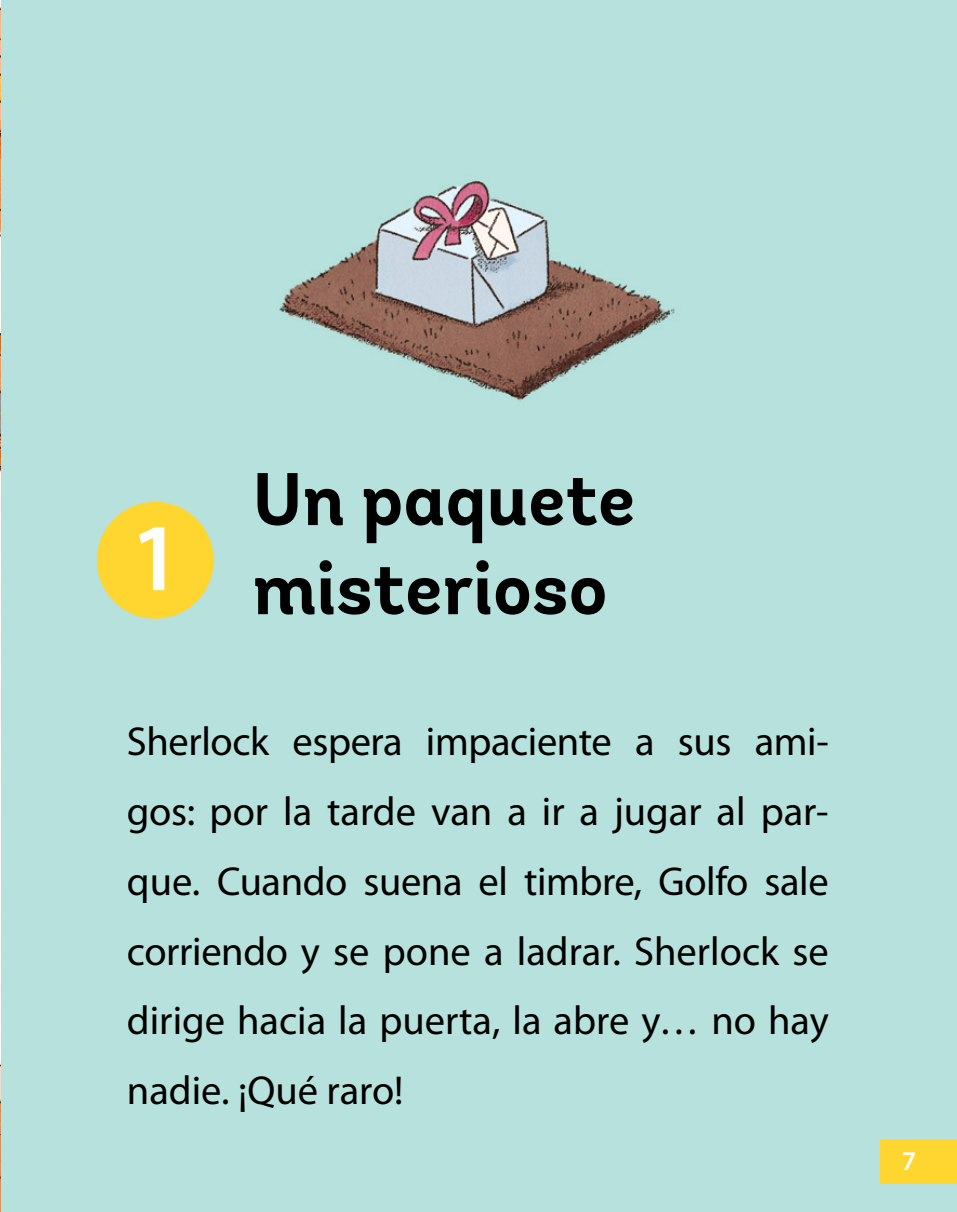
<style>
.page{position:relative;width:957px;height:1212px;background:#fff}
.page>*{position:absolute;margin:0;border:0;box-sizing:border-box;transform-origin:0 0}
.t1{font:600 96.75px "Myriad Pro";color:#fff}
.t2{font:700 74.25px/89.1px "Andes";color:#000}
.t3{font:40.5px/69.8px "Myriad Pro";color:#000;text-align:justify}
.t4{font:600 27px "Myriad Pro";color:#fff}
</style>
<div class="page">
<div style="left:1px;top:0;width:956px;height:1212px;background:#b6e1dc"></div>
<img style="left:0;top:0;width:1px;height:1212px">
<img style="left:279px;top:180px;width:396px;height:221px">
<div style="left:97px;top:502px;width:117px;height:117px;background:#ffd530;border-radius:50%"></div>
<div style="left:880px;top:1139px;width:77px;height:45px;background:#ffd530"></div>
<h1 class="t1" style="left:130px;top:500px;width:53px">1</h1>
<h2 class="t2" style="left:252px;top:462px;width:384px">Un paquete misterioso</h2>
<p class="t3" style="left:127px;top:710px;width:703px">Sherlock espera impaciente a sus ami&shy;gos: por la tarde van a ir a jugar al par&shy;que. Cuando suena el timbre, Golfo sale corriendo y se pone a ladrar. Sherlock se dirige hacia la puerta, la abre y… no hay nadie. ¡Qué raro!</p>
<p class="t4" style="left:902px;top:1145px;width:16px">7</p>
</div>
